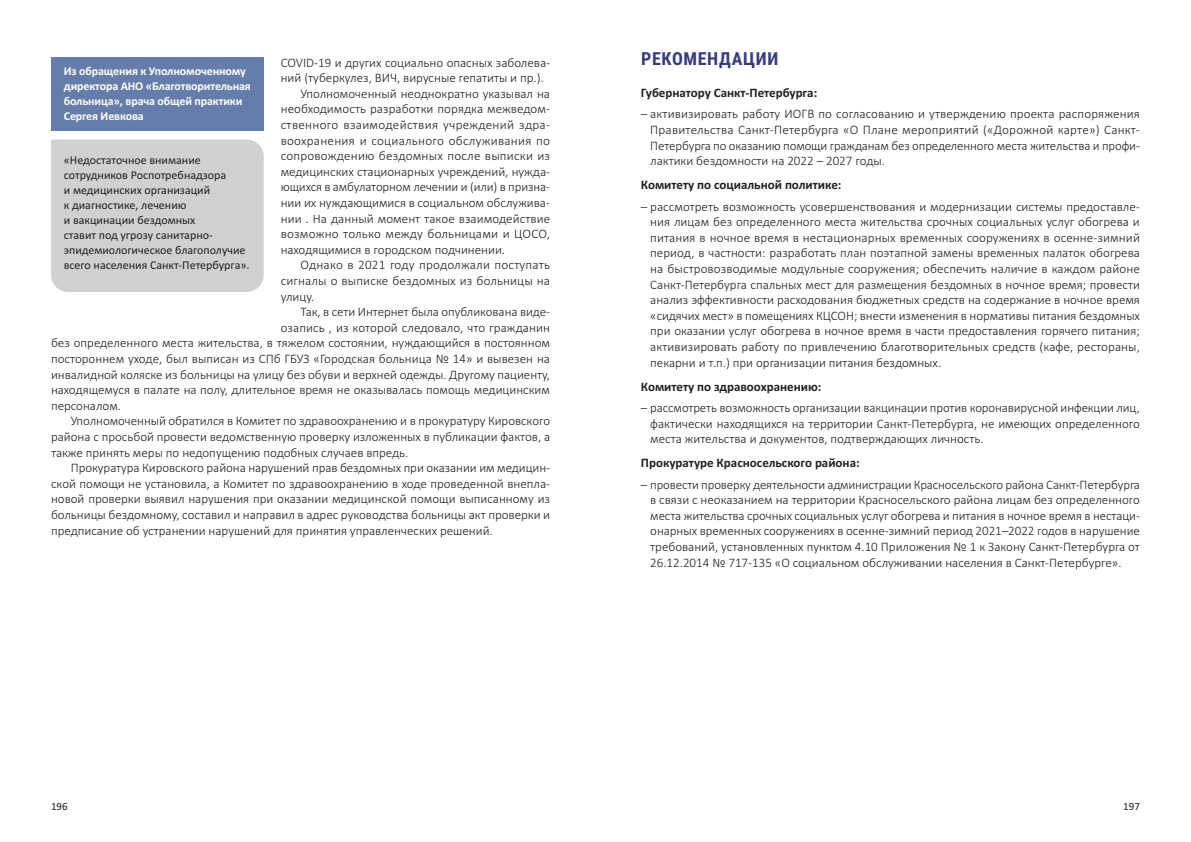
<style>
.page{position:relative;width:1191px;height:842px;background:#fff}
.page>*{position:absolute;margin:0;border:0;box-sizing:border-box;transform-origin:0 0}
.t1{font:700 18px "Roboto Condensed";letter-spacing:.035em;color:#383c7a}
.t2{font:300 13px/15.6px "Calibri";color:#231f20;text-align:justify}
.t3{font:700 13px "Calibri";color:#231f20}
.t4{font:300 13px "Calibri";letter-spacing:.025em;color:#231f20}
.t5{font:300 13px "Calibri";letter-spacing:.02em;color:#231f20}
.t6{font:12px/15px "Calibri";color:#231f20}
.t7{font:700 12px/15px "Calibri";letter-spacing:-.01em;color:#fff}
.t8{font:11px "Calibri";color:#231f20}
</style>
<div class="page">
<div style="left:51px;top:57px;width:213px;height:74px;background:#667caa"></div>
<div style="left:51px;top:140px;width:213px;height:152px;background:#d1d1d3"></div>
<p class="t2" style="left:281px;top:56px;width:271px">COVID-19 и других социально опасных заболева-</p>
<p class="t2" style="left:281px;top:71px;width:265px">ний (туберкулез, ВИЧ, вирусные гепатиты и пр.).</p>
<p class="t2" style="left:300px;top:87px;width:251px">Уполномоченный неоднократно указывал на</p>
<p class="t2" style="left:281px;top:102px;width:271px">необходимость разработки порядка межведом-</p>
<p class="t4" style="left:281px;top:120px;width:271px">ственного взаимодействия учреждений здра-</p>
<p class="t5" style="left:281px;top:136px;width:271px">воохранения и социального обслуживания по</p>
<p class="t2" style="left:281px;top:149px;width:271px">сопровождению бездомных после выписки из</p>
<p class="t2" style="left:281px;top:165px;width:271px">медицинских стационарных учреждений, нужда-</p>
<p class="t2" style="left:281px;top:180px;width:271px">ющихся в амбулаторном лечении и (или) в призна-</p>
<p class="t2" style="left:281px;top:196px;width:271px">нии их нуждающимися в социальном обслужива-</p>
<p class="t2" style="left:281px;top:212px;width:271px">нии . На данный момент такое взаимодействие</p>
<p class="t2" style="left:281px;top:227px;width:271px">возможно только между больницами и ЦОСО,</p>
<p class="t2" style="left:281px;top:243px;width:226px">находящимися в городском подчинении.</p>
<p class="t2" style="left:300px;top:258px;width:251px">Однако в 2021 году продолжали поступать</p>
<p class="t2" style="left:281px;top:274px;width:271px">сигналы о выписке бездомных из больницы на</p>
<p class="t2" style="left:281px;top:290px;width:35px">улицу.</p>
<p class="t2" style="left:300px;top:305px;width:251px">Так, в сети Интернет была опубликована виде-</p>
<p class="t2" style="left:281px;top:321px;width:271px">озапись , из которой следовало, что гражданин</p>
<p class="t2" style="left:51px;top:336px;width:500px">без определенного места жительства, в тяжелом состоянии, нуждающийся в постоянном</p>
<p class="t2" style="left:51px;top:352px;width:500px">постороннем уходе, был выписан из СПб ГБУЗ «Городская больница № 14» и вывезен на</p>
<p class="t2" style="left:51px;top:368px;width:500px">инвалидной коляске из больницы на улицу без обуви и верхней одежды. Другому пациенту,</p>
<p class="t2" style="left:51px;top:383px;width:500px">находящемуся в палате на полу, длительное время не оказывалась помощь медицинским</p>
<p class="t2" style="left:51px;top:399px;width:72px">персоналом.</p>
<p class="t2" style="left:71px;top:414px;width:481px">Уполномоченный обратился в Комитет по здравоохранению и в прокуратуру Кировского</p>
<p class="t2" style="left:51px;top:430px;width:500px">района с просьбой провести ведомственную проверку изложенных в публикации фактов, а</p>
<p class="t2" style="left:51px;top:446px;width:359px">также принять меры по недопущению подобных случаев впредь.</p>
<p class="t2" style="left:71px;top:461px;width:481px">Прокуратура Кировского района нарушений прав бездомных при оказании им медицин-</p>
<p class="t2" style="left:51px;top:477px;width:500px">ской помощи не установила, а Комитет по здравоохранению в ходе проведенной внепла-</p>
<p class="t2" style="left:51px;top:492px;width:500px">новой проверки выявил нарушения при оказании медицинской помощи выписанному из</p>
<p class="t2" style="left:51px;top:508px;width:500px">больницы бездомному, составил и направил в адрес руководства больницы акт проверки и</p>
<p class="t2" style="left:51px;top:524px;width:443px">предписание об устранении нарушений для принятия управленческих решений.</p>
<p class="t7" style="left:64px;top:64px;width:189px">Из обращения к Уполномоченному директора АНО «Благотворительная больница», врача общей практики<br>Сергея Иевкова</p>
<p class="t6" style="left:64px;top:152px;width:187px">«Недостаточное внимание сотрудников Роспотребнадзора<br>и медицинских организаций<br>к диагностике, лечению<br>и вакцинации бездомных<br>ставит под угрозу санитарно&shy;эпидемиологическое благополучие всего населения Санкт-Петербурга».</p>
<h1 class="t1" style="left:641px;top:51px;width:139px">РЕКОМЕНДАЦИИ</h1>
<p class="t3" style="left:641px;top:85px;width:178px">Губернатору Санкт-Петербурга:</p>
<p class="t2" style="left:650px;top:107px;width:491px;text-indent:-9px">– активизировать работу ИОГВ по согласованию и утверждению проекта распоряжения Правительства Санкт-Петербурга «О Плане мероприятий («Дорожной карте») Санкт-Петербурга по оказанию помощи гражданам без определенного места жительства и профи&shy;лактики бездомности на 2022 – 2027 годы.</p>
<p class="t3" style="left:641px;top:177px;width:202px">Комитету по социальной политике:</p>
<p class="t2" style="left:650px;top:200px;width:491px;text-indent:-9px">– рассмотреть возможность усовершенствования и модернизации системы предоставле&shy;ния лицам без определенного места жительства срочных социальных услуг обогрева и питания в ночное время в нестационарных временных сооружениях в осенне-зимний период, в частности: разработать план поэтапной замены временных палаток обогрева на быстровозводимые модульные сооружения; обеспечить наличие в каждом районе Санкт-Петербурга спальных мест для размещения бездомных в ночное время; провести анализ эффективности расходования бюджетных средств на содержание в ночное время «сидячих мест» в помещениях КЦСОН; внести изменения в нормативы питания бездомных при оказании услуг обогрева в ночное время в части предоставления горячего питания; активизировать работу по привлечению благотворительных средств (кафе, рестораны, пекарни и т.п.) при организации питания бездомных.</p>
<p class="t3" style="left:641px;top:379px;width:182px">Комитету по здравоохранению:</p>
<p class="t2" style="left:650px;top:401px;width:491px;text-indent:-9px">– рассмотреть возможность организации вакцинации против коронавирусной инфекции лиц, фактически находящихся на территории Санкт-Петербурга, не имеющих определенного места жительства и документов, подтверждающих личность.</p>
<p class="t3" style="left:641px;top:455px;width:220px">Прокуратуре Красносельского района:</p>
<p class="t2" style="left:650px;top:477px;width:491px;text-indent:-9px">– провести проверку деятельности администрации Красносельского района Санкт-Петербурга в связи с неоказанием на территории Красносельского района лицам без определенного места жительства срочных социальных услуг обогрева и питания в ночное время в нестаци&shy;онарных временных сооружениях в осенне-зимний период 2021–2022 годов в нарушение требований, установленных пунктом 4.10 Приложения № 1 к Закону Санкт-Петербурга от 26.12.2014 № 717-135 «О социальном обслуживании населения в Санкт-Петербурге».</p>
<p class="t8" style="left:51px;top:799px;width:18px">196</p>
<p class="t8" style="left:1123px;top:799px;width:18px">197</p>
</div>
